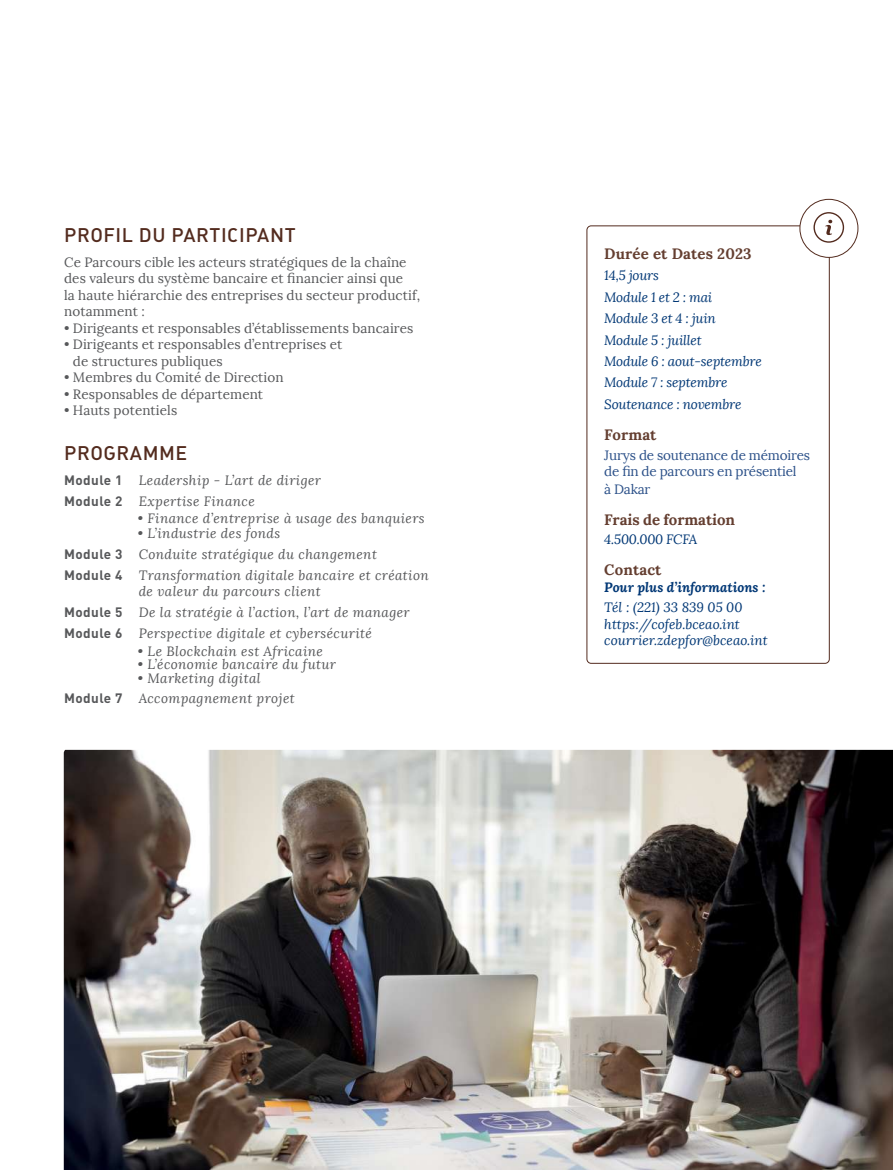
<style>
.page{position:relative;width:893px;height:1170px;background:#fff}
.page>*{position:absolute;margin:0;border:0;box-sizing:border-box;transform-origin:0 0}
.t1{font:19.5px "DIN Medium Alternate";letter-spacing:.03em;color:#532b1e}
.t2{font:700 15px "Lora";letter-spacing:.005em;color:#643e30}
.t3{font:italic 13.5px/20.7px "Lora";letter-spacing:.03em;color:#57585a}
.t4{font:13.5px/16.5px "Lora";letter-spacing:.005em;color:#57585a}
.t5{font:italic 13.5px/21.5px "Lora";letter-spacing:-.015em;color:#013775}
.t6{font:13.5px/16.2px "Lora";letter-spacing:-.015em;color:#2c5189}
.t7{font:italic 700 13.5px "Lora";color:#013775}
.s1{font-family:"DIN";font-weight:700;font-style:normal}
</style>
<div class="page">
<img style="left:64px;top:749px;width:829px;height:420px">
<div style="left:586px;top:225px;width:244px;height:438px;border:1px solid #532b1e;border-radius:4px"></div>
<div style="left:800px;top:199px;width:58px;height:58px;background:#fff;border-radius:50%"></div>
<div style="left:799px;top:199px;width:59px;height:59px;border:1px solid #532b1e;border-radius:50%"></div>
<svg style="left:813px;top:212px;width:31px;height:31px"></svg>
<h1 class="t1" style="left:64px;top:222px;width:233px">PROFIL DU PARTICIPANT</h1>
<p class="t4" style="left:64px;top:253px;width:357px">Ce Parcours cible les acteurs stratégiques de la chaîne des valeurs du système bancaire et financier ainsi que<br>la haute hiérarchie des entreprises du secteur productif, notamment :</p>
<p class="t4" style="left:64px;top:319px;width:351px">• Dirigeants et responsables d’établissements bancaires</p>
<p class="t4" style="left:73px;top:336px;width:271px;text-indent:-9px">• Dirigeants et responsables d’entreprises et de structures publiques</p>
<p class="t4" style="left:64px;top:369px;width:221px">• Membres du Comité de Direction</p>
<p class="t4" style="left:64px;top:385px;width:201px">• Responsables de département</p>
<p class="t4" style="left:64px;top:402px;width:115px">• Hauts potentiels</p>
<h1 class="t1" style="left:64px;top:440px;width:125px">PROGRAMME</h1>
<p class="t3" style="left:64px;top:470px;width:258px"><span class="s1">Module 1</span> Leadership - L’art de diriger<br><span class="s1">Module 2</span> Expertise Finance</p>
<p class="t3" style="left:138px;top:508px;width:288px">• Finance d’entreprise à usage des banquiers</p>
<p class="t3" style="left:64px;top:523px;width:366px;text-indent:74px">• L’industrie des fonds<br><span class="s1">Module 3</span> Conduite stratégique du changement<br><span class="s1">Module 4</span> Transformation digitale bancaire et création</p>
<p class="t3" style="left:64px;top:581px;width:347px;text-indent:75px">de valeur du parcours client<br><span class="s1">Module 5</span> De la stratégie à l’action, l’art de manager<br><span class="s1">Module 6</span> Perspective digitale et cybersécurité</p>
<p class="t3" style="left:138px;top:640px;width:187px">• Le Blockchain est Africaine</p>
<p class="t3" style="left:138px;top:654px;width:200px">• L’économie bancaire du futur</p>
<p class="t3" style="left:64px;top:667px;width:232px;text-indent:74px">• Marketing digital<br><span class="s1">Module 7</span> Accompagnement projet</p>
<p class="t2" style="left:604px;top:244px;width:149px">Durée et Dates 2023</p>
<p class="t5" style="left:604px;top:265px;width:159px">14,5 jours<br>Module 1 et 2 : mai<br>Module 3 et 4 : juin<br>Module 5 : juillet<br>Module 6 : aout-septembre<br>Module 7 : septembre<br>Soutenance : novembre</p>
<p class="t2" style="left:604px;top:424px;width:54px">Format</p>
<p class="t6" style="left:604px;top:447px;width:207px">Jurys de soutenance de mémoires de fin de parcours en présentiel</p>
<p class="t6" style="left:604px;top:481px;width:48px">à Dakar</p>
<p class="t2" style="left:604px;top:510px;width:132px">Frais de formation</p>
<p class="t5" style="left:604px;top:529px;width:95px">4.500.000 FCFA</p>
<p class="t2" style="left:604px;top:560px;width:59px">Contact</p>
<p class="t7" style="left:604px;top:577px;width:163px">Pour plus d’informations :</p>
<p class="t5" style="left:604px;top:599px;width:165px;line-height:16.5px">Tél : (221) 33 839 05 00 https://cofeb.bceao.int courrier.zdepfor@bceao.int</p>
</div>
